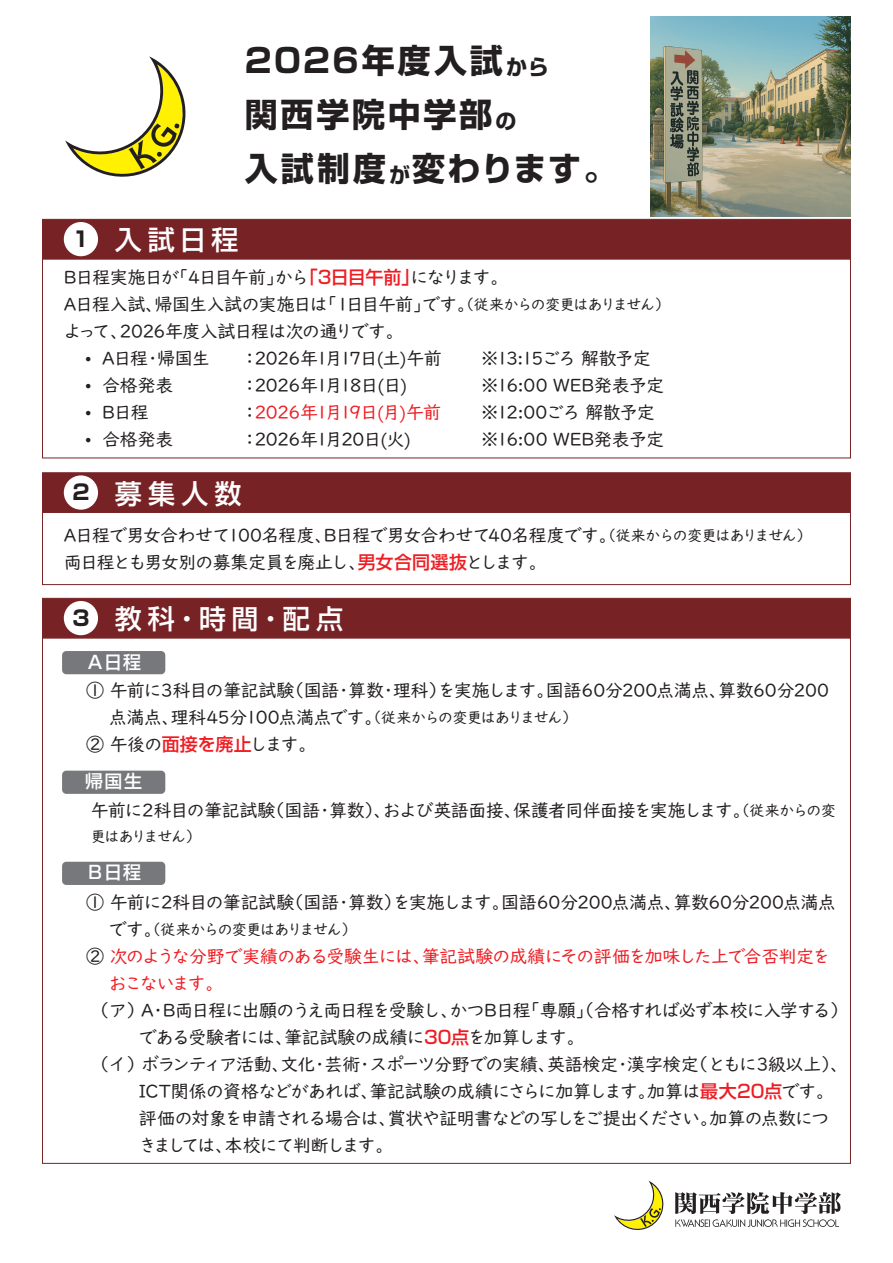
<style>
.page{position:relative;width:893px;height:1263px;background:#fff}
.page>*{position:absolute;margin:0;border:0;box-sizing:border-box;transform-origin:0 0}
.t1{font:700 33px/54px "Shin Go Pro";letter-spacing:.08em;color:#231f20}
.t2{font:500 27px "Shin Go Pro";letter-spacing:.22em;color:#fff}
.t3{font:18px/27px "UD Digi Kyokasho NP R";letter-spacing:-.045em;color:#231f20}
.t4{font:18px/27px "UD Digi Kyokasho NP R";letter-spacing:-.065em;color:#231f20}
.t5{font:18px/27px "UD Digi Kyokasho NP R";letter-spacing:-.07em;color:#ee1d23}
.t6{font:18px "UD Digi Kyokasho NP R";letter-spacing:-.02em;color:#231f20}
.t7{font:18px "UD Digi Kyokasho NP R";letter-spacing:-.025em;color:#231f20}
.t8{font:18px "UD Digi Kyokasho NP R";letter-spacing:-.07em;color:#231f20}
.t9{font:18px "UD Digi Kyokasho NP R";letter-spacing:-.015em;color:#231f20}
.t10{font:18px "UD Digi Kyokasho NP R";letter-spacing:-.075em;color:#231f20}
.t11{font:18px "UD Digi Kyokasho NP R";letter-spacing:-.105em;color:#231f20}
.t12{font:18px "UD Digi Kyokasho NP R";letter-spacing:-.09em;color:#231f20}
.t13{font:500 18px "Shin Go Pro";letter-spacing:.06em;color:#fff}
.t14{font:15px "UD Digi Kyokasho NP R";letter-spacing:-.095em;color:#231f20}
.s1{font-size:21px}
.s2{font-weight:700;font-size:21px;color:#231f20}
.s3{font-family:"Shin Go Pro";font-weight:500;color:#ee1d23}
.s4{font-size:15px}
.s5{font-family:"Times New Roman"}
.s6{color:#231f20}
.s7{font-size:18px}
</style>
<div class="page">
<svg style="left:675px;top:1192px;width:166px;height:35px"></svg>
<svg style="left:614px;top:1181px;width:50px;height:49px"></svg>
<svg style="left:65px;top:56px;width:121px;height:121px"></svg>
<div style="left:42px;top:219px;width:809px;height:40px;background:#772326"></div>
<div style="left:64px;top:222px;width:34px;height:34px;background:#fff;border-radius:50%"></div>
<div style="left:42px;top:512px;width:809px;height:73px;border:1px solid #772326"></div>
<div style="left:42px;top:472px;width:809px;height:41px;background:#772326;border:1px solid #772326"></div>
<div style="left:64px;top:475px;width:34px;height:35px;background:#fff;border-radius:50%"></div>
<div style="left:42px;top:598px;width:809px;height:40px;background:#772326;border:1px solid #772326"></div>
<div style="left:64px;top:601px;width:34px;height:34px;background:#fff;border-radius:50%"></div>
<div style="left:62px;top:651px;width:103px;height:23px;background:#76787b;border-radius:4px"></div>
<div style="left:62px;top:771px;width:103px;height:23px;background:#76787b;border-radius:4px"></div>
<div style="left:62px;top:862px;width:103px;height:23px;background:#76787b;border-radius:4px"></div>
<img style="left:650px;top:16px;width:200px;height:200px">
<h1 class="t1" style="left:245px;top:30px;width:373px">2026年度入試<span class="s1">から<br></span>関西学院中学部<span class="s1">の<br></span>入試制度<span class="s1">が</span>変わります。</h1>
<h2 class="t2" style="left:72px;top:218px;width:168px"><span class="s2">1</span> 入試日程</h2>
<p class="t4" style="left:64px;top:264px;width:608px">B日程実施日が「4日目午前」から<span class="s3">「3日目午前」</span>になります。<br>A日程入試、帰国生入試の実施日は「1日目午前」です。<span class="s4">（従来からの変更はありません）</span>よって、2026年度入試日程は次の通りです。</p>
<p class="t3" style="left:85px;top:345px;width:126px"><span class="s5">•</span> A日程・帰国生</p>
<p class="t10" style="left:241px;top:348px;width:202px">：2026年1月17日(土)午前</p>
<p class="t12" style="left:481px;top:348px;width:171px">※13:15ごろ 解散予定</p>
<p class="t3" style="left:85px;top:372px;width:90px"><span class="s5">•</span> 合格発表</p>
<p class="t4" style="left:241px;top:372px;width:187px">：2026年1月18日(日)　</p>
<p class="t9" style="left:481px;top:375px;width:185px">※16:00 WEB発表予定</p>
<p class="t3" style="left:85px;top:399px;width:65px"><span class="s5">•</span> B日程</p>
<p class="t5" style="left:241px;top:399px;width:202px"><span class="s6">：</span>2026年1月19日(月)午前</p>
<p class="t4" style="left:481px;top:399px;width:176px">※12:00ごろ 解散予定</p>
<p class="t3" style="left:85px;top:426px;width:90px"><span class="s5">•</span> 合格発表</p>
<p class="t3" style="left:241px;top:426px;width:190px">：2026年1月20日(火)　</p>
<p class="t9" style="left:481px;top:429px;width:185px">※16:00 WEB発表予定</p>
<h2 class="t2" style="left:72px;top:471px;width:171px"><span class="s2">2</span> 募集人数</h2>
<p class="t3" style="left:64px;top:522px;width:750px">A日程で男女合わせて100名程度、B日程で男女合わせて40名程度です。<span class="s4">（従来からの変更はありません）</span>両日程とも男女別の募集定員を廃止し、<span class="s3">男女合同選抜</span>とします。</p>
<h2 class="t2" style="left:72px;top:597px;width:272px"><span class="s2">3</span> 教科・時間・配点</h2>
<p class="t13" style="left:86px;top:647px;width:57px">Ａ日程</p>
<p class="t6" style="left:86px;top:680px;width:744px">① 午前に3科目の筆記試験（国語・算数・理科）を実施します。国語60分200点満点、算数60分200</p>
<p class="t3" style="left:109px;top:704px;width:470px">点満点、理科45分100点満点です。<span class="s4">（従来からの変更はありません）</span></p>
<p class="t3" style="left:86px;top:731px;width:232px">② 午後の<span class="s3">面接を廃止</span>します。</p>
<p class="t13" style="left:85px;top:767px;width:58px">帰国生</p>
<p class="t3" style="left:91px;top:797px;width:747px">午前に2科目の筆記試験（国語・算数）、および英語面接、保護者同伴面接を実施します。<span class="s4">（従来からの変</span></p>
<p class="t14" style="left:91px;top:827px;width:112px">更はありません）</p>
<p class="t13" style="left:86px;top:858px;width:56px">Ｂ日程</p>
<p class="t7" style="left:86px;top:892px;width:751px">① 午前に2科目の筆記試験（国語・算数）を実施します。国語60分200点満点、算数60分200点満点</p>
<p class="t14" style="left:109px;top:921px;width:249px"><span class="s7">です。</span>（従来からの変更はありません）</p>
<p class="t5" style="left:109px;top:943px;width:723px;text-indent:-22px"><span class="s6">②</span> 次のような分野で実績のある受験生には、筆記試験の成績にその評価を加味した上で合否判定をおこないます。</p>
<p class="t8" style="left:91px;top:1000px;width:759px">（ア）A・B両日程に出願のうえ両日程を受験し、かつB日程「専願」（合格すれば必ず本校に入学する）</p>
<p class="t3" style="left:139px;top:1024px;width:448px">である受験者には、筆記試験の成績に<span class="s3">30点</span>を加算します。</p>
<p class="t3" style="left:91px;top:1051px;width:759px">（イ）ボランティア活動、文化・芸術・スポーツ分野での実績、英語検定・漢字検定（ともに3級以上）、</p>
<p class="t3" style="left:139px;top:1078px;width:697px">ICT関係の資格などがあれば、筆記試験の成績にさらに加算します。加算は<span class="s3">最大20点</span>です。</p>
<p class="t3" style="left:139px;top:1105px;width:692px">評価の対象を申請される場合は、賞状や証明書などの写しをご提出ください。加算の点数につ</p>
<p class="t11" style="left:139px;top:1135px;width:257px">きましては、本校にて判断します。</p>
</div>
